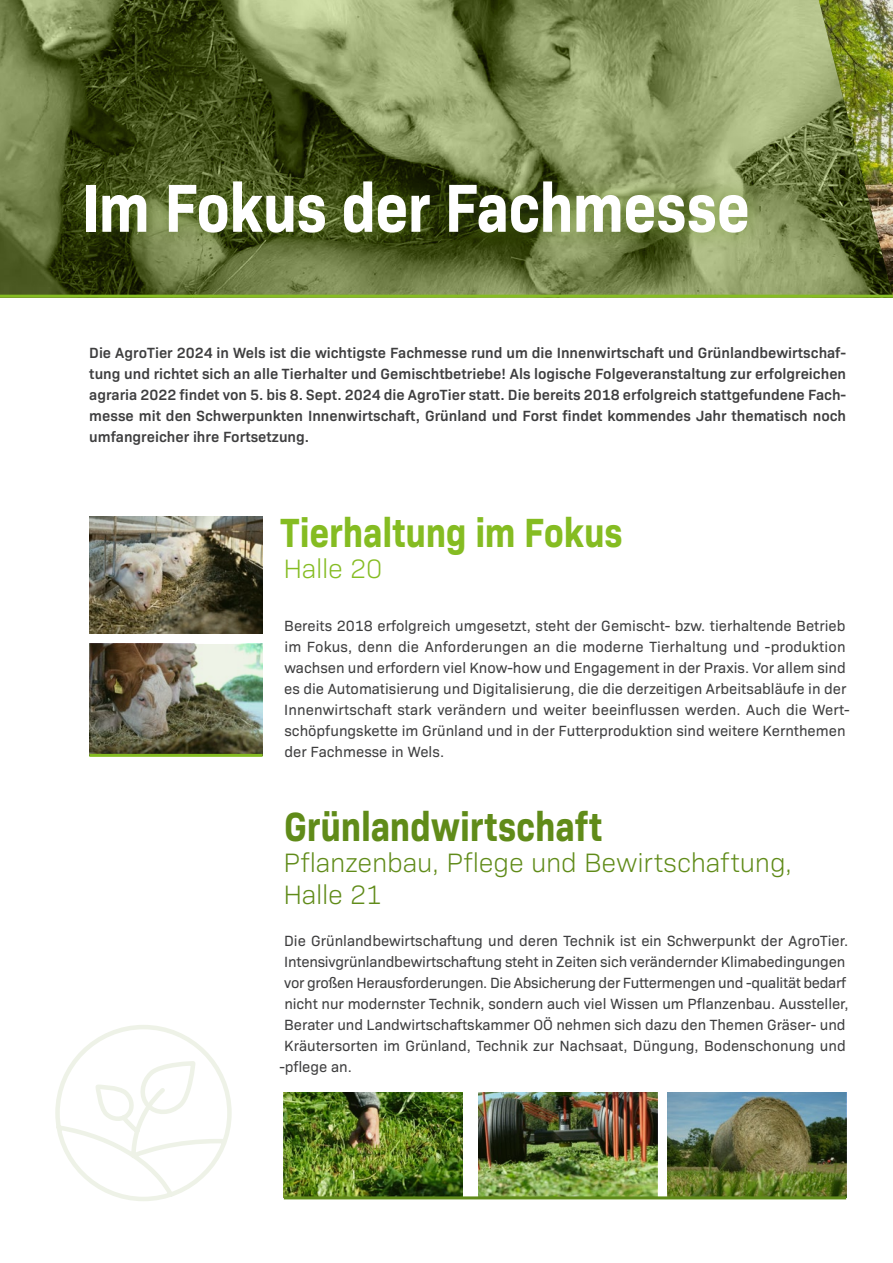
<style>
.page{position:relative;width:893px;height:1263px;background:#fff}
.page>*{position:absolute;margin:0;border:0;box-sizing:border-box;transform-origin:0 0}
.t1{font:700 69px "Bio Sans";letter-spacing:-.01em;color:#fff;scale:.87 1}
.t2{font:700 41.4px "Bio Sans";letter-spacing:-.005em;color:#85bc22;scale:.87 1}
.t3{font:700 41.4px "Bio Sans";letter-spacing:-.005em;color:#608b19;scale:.87 1}
.t4{font:300 27px/31.5px "Bio Sans";letter-spacing:-.005em;color:#608b19}
.t5{font:300 27px "Bio Sans";letter-spacing:-.01em;color:#85bc22}
.t6{font:15px/21px "Bio Sans";color:#3e3e3f}
.t7{font:600 15px/21px "Bio Sans";color:#3e3e3f;text-align:justify}
.t8{font:15px "Bio Sans";letter-spacing:-.02em;color:#3e3e3f}
</style>
<div class="page">
<svg style="left:55px;top:1025px;width:177px;height:176px"></svg>
<img style="left:0;top:0;width:893px;height:295px">
<img style="left:478px;top:1093px;width:179px;height:103px">
<img style="left:284px;top:1093px;width:178px;height:103px">
<img style="left:667px;top:1093px;width:179px;height:103px">
<hr style="left:284px;top:1196px;width:562px;height:3px;background:#608b19">
<img style="left:89px;top:516px;width:174px;height:117px">
<img style="left:89px;top:643px;width:174px;height:111px">
<hr style="left:89px;top:754px;width:174px;height:3px;background:#85bc22">
<div style="left:67px;top:163px;width:699px;height:88px;background:#608b19;opacity:.5"></div>
<hr style="left:0;top:295px;width:893px;height:3px;background:#85bc22">
<h1 class="t1" style="left:82px;top:155px;width:769px">Im Fokus der Fachmesse</h1>
<p class="t7" style="left:89px;top:341px;width:758px">Die AgroTier 2024 in Wels ist die wichtigste Fachmesse rund um die Innenwirtschaft und Grünlandbewirtschaf&shy;tung und richtet sich an alle Tierhalter und Gemischtbetriebe! Als logische Folgeveranstaltung zur erfolgreichen agraria 2022 findet von 5. bis 8. Sept. 2024 die AgroTier statt. Die bereits 2018 erfolgreich stattgefundene Fach&shy;messe mit den Schwerpunkten Innenwirtschaft, Grünland und Forst findet kommendes Jahr thematisch noch umfangreicher ihre Fortsetzung.</p>
<h2 class="t2" style="left:281px;top:501px;width:395px">Tierhaltung im Fokus</h2>
<h3 class="t5" style="left:283px;top:549px;width:101px">Halle 20</h3>
<p class="t6" style="left:284px;top:614px;width:567px">Bereits 2018 erfolgreich umgesetzt, steht der Gemischt- bzw. tierhaltende Betrieb im Fokus, denn die Anforderungen an die moderne Tierhaltung und -produktion wachsen und erfordern viel Know-how und Engagement in der Praxis. Vor allem sind es die Automatisierung und Digitalisierung, die die derzeitigen Arbeitsabläufe in der Innenwirtschaft stark verändern und weiter beeinflussen werden. Auch die Wert&shy;schöpfungskette im Grünland und in der Futterproduktion sind weitere Kernthemen der Fachmesse in Wels.</p>
<h2 class="t3" style="left:284px;top:795px;width:367px">Grünlandwirtschaft</h2>
<h3 class="t4" style="left:283px;top:845px;width:510px">Pflanzenbau, Pflege und Bewirtschaftung,<br>Halle 21</h3>
<p class="t6" style="left:284px;top:929px;width:566px">Die Grünlandbewirtschaftung und deren Technik ist ein Schwerpunkt der AgroTier.</p>
<p class="t6" style="left:284px;top:950px;width:563px">Intensivgrünlandbewirtschaftung steht in Zeiten sich verändernder Klimabedingungen</p>
<p class="t8" style="left:284px;top:971px;width:564px">vor großen Herausforderungen. Die Absicherung der Futtermengen und -qualität bedarf</p>
<p class="t6" style="left:284px;top:992px;width:566px">nicht nur modernster Technik, sondern auch viel Wissen um Pflanzenbau. Aussteller,</p>
<p class="t6" style="left:284px;top:1013px;width:563px">Berater und Landwirtschaftskammer OÖ nehmen sich dazu den Themen Gräser- und</p>
<p class="t6" style="left:284px;top:1034px;width:563px">Kräutersorten im Grünland, Technik zur Nachsaat, Düngung, Bodenschonung und</p>
<p class="t6" style="left:279px;top:1055px;width:74px">-pflege an.</p>
</div>
